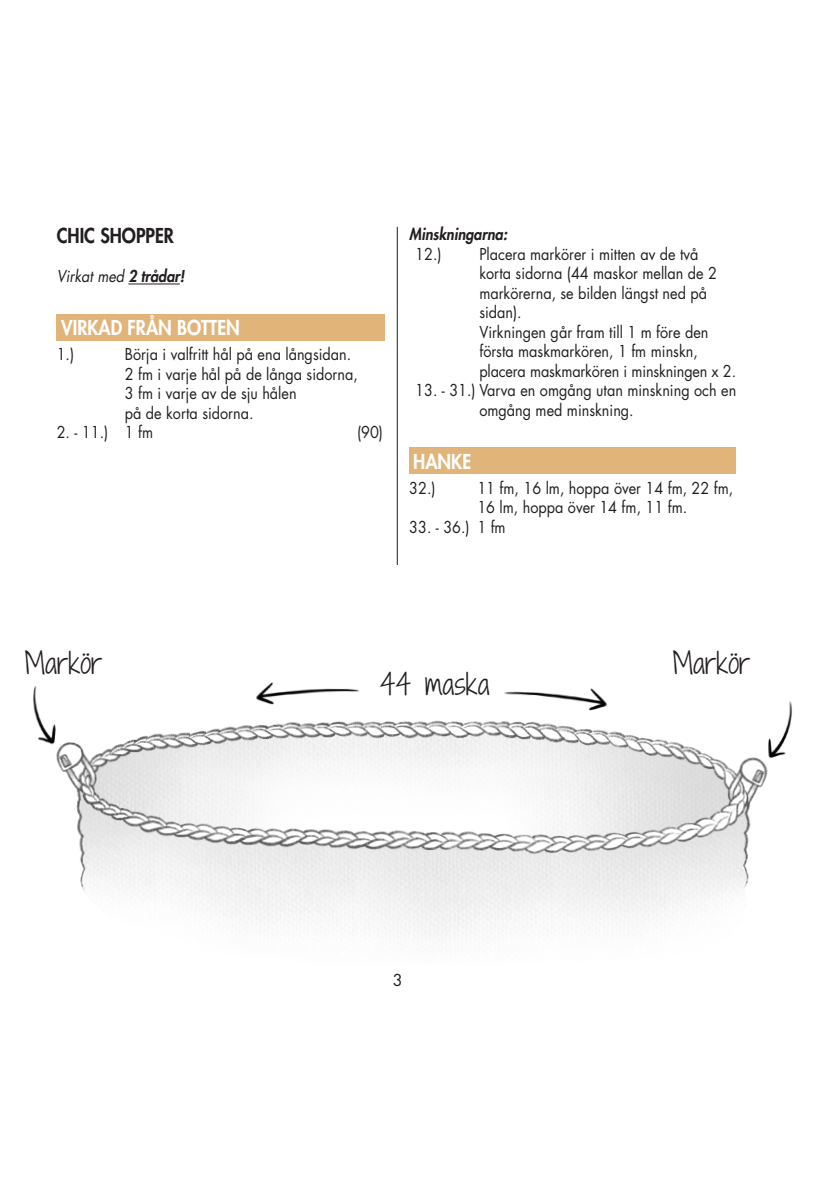
<style>
.page{position:relative;width:840px;height:1191px;background:#fff}
.page>*{position:absolute;margin:0;border:0;box-sizing:border-box;transform-origin:0 0}
.t1{font:300 28px "Shadows Into";color:#231f20}
.t2{font:800 20px "Futura Std";color:#fff;scale:.9 1}
.t3{font:800 20px "Futura Std";color:#231f20;scale:.9 1}
.t4{font:16px/19.6px "Futura Std";color:#231f20;scale:.9 1}
.t5{font:italic 16px "Futura Std";color:#231f20;scale:.9 1}
.t6{font:italic 800 16px "Futura Std";color:#231f20;scale:.9 1}
.t7{font:16px "Futura Std";color:#231f20}
.s1{font-weight:800}
</style>
<div class="page">
<hr style="left:397px;top:227px;width:1px;height:737px;background:#231f20">
<div style="left:378px;top:566px;width:44px;height:403px;background:#fff"></div>
<img style="left:33px;top:682px;width:759px;height:257px">
<hr style="left:128px;top:283px;width:52px;height:1px;background:#231f20">
<div style="left:57px;top:314px;width:327px;height:27px;background:#e1b479"></div>
<div style="left:409px;top:448px;width:326px;height:26px;background:#e1b479"></div>
<p class="t3" style="left:57px;top:223px;width:132px">CHIC SHOPPER</p>
<p class="t5" style="left:57px;top:266px;width:143px">Virkat med <span class="s1">2 trådar!</span></p>
<p class="t2" style="left:61px;top:315px;width:200px">VIRKAD FRÅN BOTTEN</p>
<p class="t4" style="left:57px;top:345px;width:21px">1.)</p>
<p class="t4" style="left:125px;top:345px;width:253px">Börja i valfritt hål på ena långsidan.</p>
<p class="t4" style="left:125px;top:364px;width:260px">2 fm i varje hål på de långa sidorna,</p>
<p class="t4" style="left:125px;top:384px;width:192px">3 fm i varje av de sju hålen</p>
<p class="t4" style="left:125px;top:403px;width:144px">på de korta sidorna.</p>
<p class="t4" style="left:57px;top:423px;width:109px">2. - 11.) 1 fm</p>
<p class="t4" style="left:357px;top:423px;width:30px">(90)</p>
<p class="t6" style="left:409px;top:224px;width:110px">Minskningarna:</p>
<p class="t4" style="left:415px;top:244px;width:31px">12.)</p>
<p class="t4" style="left:479px;top:244px;width:265px">Placera markörer i mitten av de två korta sidorna (44 maskor mellan de 2 markörerna, se bilden längst ned på sidan).</p>
<p class="t4" style="left:479px;top:322px;width:286px">Virkningen går fram till 1 m före den första maskmarkören, 1 fm minskn, placera maskmarkören i minskningen x 2.</p>
<p class="t4" style="left:479px;top:380px;width:287px;text-indent:-64px">13. - 31.) Varva en omgång utan minskning och en omgång med minskning.</p>
<p class="t2" style="left:413px;top:449px;width:66px">HANKE</p>
<p class="t4" style="left:409px;top:478px;width:31px">32.)</p>
<p class="t4" style="left:477px;top:478px;width:286px">11 fm, 16 lm, hoppa över 14 fm, 22 fm,<br>16 lm, hoppa över 14 fm, 11 fm.</p>
<p class="t4" style="left:409px;top:517px;width:109px">33. - 36.) 1 fm</p>
<h1 class="t1" style="left:25px;top:642px;width:79px">Markör</h1>
<p class="t1" style="left:672px;top:642px;width:79px">Markör</p>
<p class="t1" style="left:379px;top:663px;width:111px">44 maska</p>
<p class="t7" style="left:392px;top:969px;width:11px">3</p>
</div>
